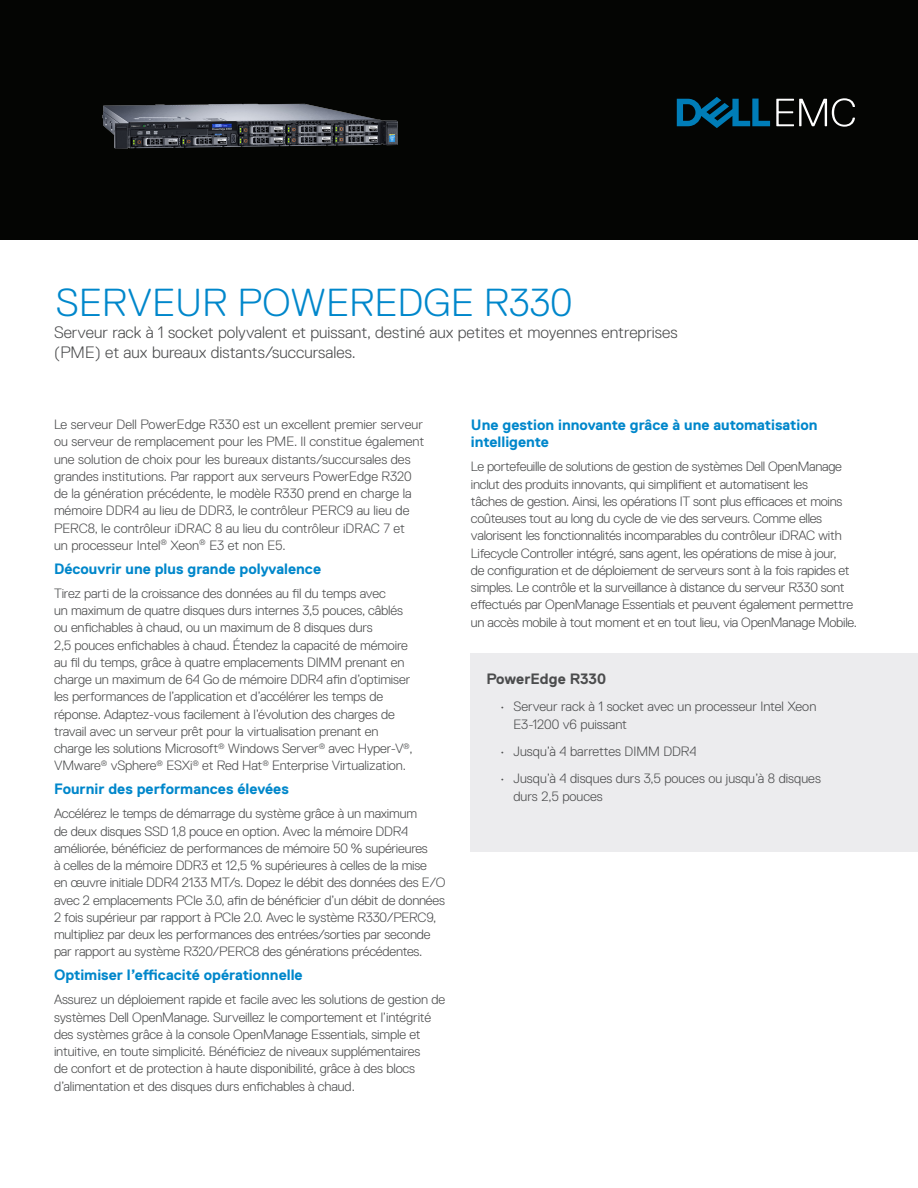
<style>
.page{position:relative;width:918px;height:1188px;background:#fff}
.page>*{position:absolute;margin:0;border:0;box-sizing:border-box;transform-origin:0 0}
.Document_Headline{font:300 39px "Dell Replica";letter-spacing:.01em;color:#0087cb}
.Document_Headline-2{font:300 16.5px/19.5px "Dell Replica";color:#4b4c4d}
.Body_Headline{font:700 15px/17.2px "Dell Replica";color:#0087cb}
.Body_Headline-2{font:700 15px "Dell Replica";color:#4b4c4d}
.Body_Text{font:300 13.5px/17.2px "Dell Replica";letter-spacing:-.015em;color:#4b4c4d}
</style>
<div class="page">
<div style="left:0;top:0;width:918px;height:240px;background:#040503"></div>
<svg style="left:776px;top:98px;width:79px;height:29px"></svg>
<svg style="left:677px;top:97px;width:93px;height:31px"></svg>
<img style="left:102px;top:103px;width:296px;height:46px">
<div style="left:471px;top:653px;width:447px;height:199px;background:#ececee"></div>
<p class="Document_Headline" style="left:56px;top:280px;width:518px">SERVEUR POWEREDGE R330</p>
<p class="Document_Headline-2" style="left:54px;top:323px;width:625px">Serveur rack à 1 socket polyvalent et puissant, destiné aux petites et moyennes entreprises (PME) et aux bureaux distants/succursales.</p>
<p class="Body_Text" style="left:54px;top:416px;width:372px">Le serveur Dell PowerEdge R330 est un excellent premier serveur ou serveur de remplacement pour les PME. Il constitue également une solution de choix pour les bureaux distants/succursales des grandes institutions. Par rapport aux serveurs PowerEdge R320 de la génération précédente, le modèle R330 prend en charge la mémoire DDR4 au lieu de DDR3, le contrôleur PERC9 au lieu de PERC8, le contrôleur iDRAC 8 au lieu du contrôleur iDRAC 7 et<br>un processeur Intel<sup>®</sup> Xeon<sup>®</sup> E3 et non E5.</p>
<p class="Body_Headline" style="left:54px;top:560px;width:269px">Découvrir une plus grande polyvalence</p>
<p class="Body_Text" style="left:54px;top:585px;width:360px">Tirez parti de la croissance des données au fil du temps avec<br>un maximum de quatre disques durs internes 3,5 pouces, câblés ou enfichables à chaud, ou un maximum de 8 disques durs<br>2,5 pouces enfichables à chaud. Étendez la capacité de mémoire au fil du temps, grâce à quatre emplacements DIMM prenant en charge un maximum de 64 Go de mémoire DDR4 afin d’optimiser les performances de l’application et d’accélérer les temps de réponse. Adaptez-vous facilement à l’évolution des charges de travail avec un serveur prêt pour la virtualisation prenant en charge les solutions Microsoft<sup>®</sup> Windows Server<sup>®</sup> avec Hyper-V<sup>®</sup>, VMware<sup>®</sup> vSphere<sup>®</sup> ESXi<sup>®</sup> et Red Hat<sup>®</sup> Enterprise Virtualization.</p>
<p class="Body_Headline" style="left:54px;top:781px;width:236px">Fournir des performances élevées</p>
<p class="Body_Text" style="left:54px;top:805px;width:393px">Accélérez le temps de démarrage du système grâce à un maximum<br>de deux disques SSD 1,8 pouce en option. Avec la mémoire DDR4 améliorée, bénéficiez de performances de mémoire 50 % supérieures<br>à celles de la mémoire DDR3 et 12,5 % supérieures à celles de la mise<br>en œuvre initiale DDR4 2133 MT/s. Dopez le débit des données des E/O avec 2 emplacements PCIe 3.0, afin de bénéficier d’un débit de données 2 fois supérieur par rapport à PCIe 2.0. Avec le système R330/PERC9, multipliez par deux les performances des entrées/sorties par seconde par rapport au système R320/PERC8 des générations précédentes.</p>
<p class="Body_Headline" style="left:54px;top:967px;width:250px">Optimiser l’efficacité opérationnelle</p>
<p class="Body_Text" style="left:54px;top:991px;width:393px">Assurez un déploiement rapide et facile avec les solutions de gestion de systèmes Dell OpenManage. Surveillez le comportement et l’intégrité des systèmes grâce à la console OpenManage Essentials, simple et intuitive, en toute simplicité. Bénéficiez de niveaux supplémentaires<br>de confort et de protection à haute disponibilité, grâce à des blocs d’alimentation et des disques durs enfichables à chaud.</p>
<p class="Body_Headline" style="left:471px;top:416px;width:348px">Une gestion innovante grâce à une automatisation intelligente</p>
<p class="Body_Text" style="left:471px;top:458px;width:388px">Le portefeuille de solutions de gestion de systèmes Dell OpenManage inclut des produits innovants, qui simplifient et automatisent les<br>tâches de gestion. Ainsi, les opérations IT sont plus efficaces et moins coûteuses tout au long du cycle de vie des serveurs. Comme elles valorisent les fonctionnalités incomparables du contrôleur iDRAC with Lifecycle Controller intégré, sans agent, les opérations de mise à jour,<br>de configuration et de déploiement de serveurs sont à la fois rapides et simples. Le contrôle et la surveillance à distance du serveur R330 sont effectués par OpenManage Essentials et peuvent également permettre un accès mobile à tout moment et en tout lieu, via OpenManage Mobile.</p>
<p class="Body_Headline-2" style="left:486px;top:671px;width:121px">PowerEdge R330</p>
<p class="Body_Text" style="left:513px;top:698px;width:304px;line-height:18px;text-indent:-14px">• Serveur rack à 1 socket avec un processeur Intel Xeon<br>E3-1200 v6 puissant</p>
<p class="Body_Text" style="left:500px;top:743px;width:198px">• Jusqu’à 4 barrettes DIMM DDR4</p>
<p class="Body_Text" style="left:513px;top:769px;width:309px;line-height:18px;text-indent:-14px">• Jusqu’à 4 disques durs 3,5 pouces ou jusqu’à 8 disques durs 2,5 pouces</p>
</div>
